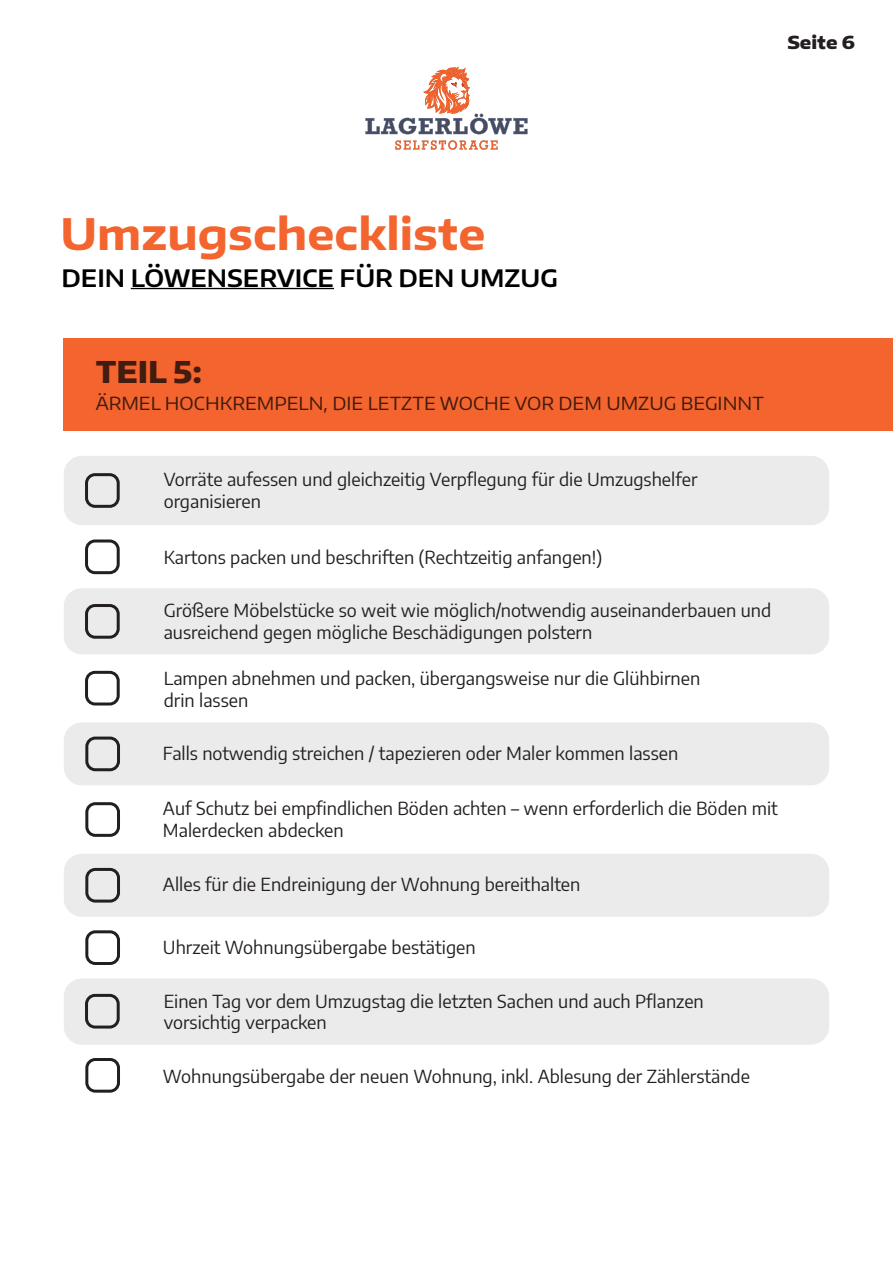
<style>
.page{position:relative;width:893px;height:1263px;background:#fff}
.page>*{position:absolute;margin:0;border:0;box-sizing:border-box;transform-origin:0 0}
.t1{font:700 43.35px "Encode Sans Wide";color:#f4642e}
.t2{font:800 30px "Encode Sans Wide";color:#421c0f}
.t3{font:600 24px "Encode Sans Wide";color:#000}
.t4{font:18px/21.6px "Encode Sans";color:#231f20}
.t5{font:18px "Encode Sans Wide";color:#421c0f}
.t6{font:800 18px "Encode Sans Wide";color:#231f20}
</style>
<div class="page">
<svg style="left:365px;top:66px;width:163px;height:84px"></svg>
<div style="left:64px;top:456px;width:765px;height:69px;background:#ebebec;border-radius:18px"></div>
<div style="left:64px;top:588px;width:765px;height:66px;background:#ebebec;border-radius:18px"></div>
<div style="left:85px;top:473px;width:35px;height:35px;border:3px solid #231f20;border-radius:9px"></div>
<div style="left:85px;top:604px;width:35px;height:35px;border:3px solid #231f20;border-radius:9px"></div>
<div style="left:85px;top:539px;width:35px;height:35px;border:3px solid #231f20;border-radius:9px"></div>
<div style="left:85px;top:671px;width:35px;height:34px;border:3px solid #231f20;border-radius:9px"></div>
<div style="left:64px;top:722px;width:765px;height:63px;background:#ebebec;border-radius:18px"></div>
<div style="left:85px;top:736px;width:35px;height:35px;border:3px solid #231f20;border-radius:9px"></div>
<div style="left:85px;top:802px;width:35px;height:35px;border:3px solid #231f20;border-radius:9px"></div>
<div style="left:64px;top:854px;width:765px;height:63px;background:#ebebec;border-radius:18px"></div>
<div style="left:85px;top:868px;width:35px;height:34px;border:3px solid #231f20;border-radius:9px"></div>
<div style="left:85px;top:930px;width:35px;height:35px;border:3px solid #231f20;border-radius:9px"></div>
<div style="left:64px;top:978px;width:765px;height:67px;background:#ebebec;border-radius:18px"></div>
<div style="left:85px;top:994px;width:35px;height:34px;border:3px solid #231f20;border-radius:9px"></div>
<div style="left:85px;top:1058px;width:35px;height:35px;border:3px solid #231f20;border-radius:9px"></div>
<div style="left:64px;top:338px;width:829px;height:93px;background:#f4642e"></div>
<hr style="left:131px;top:288px;width:203px;height:1px;background:#000">
<p class="t6" style="left:787px;top:31px;width:69px">Seite 6</p>
<p class="t1" style="left:61px;top:206px;width:426px">Umzugscheckliste</p>
<p class="t3" style="left:62px;top:262px;width:498px">DEIN LÖWENSERVICE FÜR DEN UMZUG</p>
<p class="t2" style="left:96px;top:352px;width:108px">TEIL 5:</p>
<p class="t5" style="left:96px;top:391px;width:670px">ÄRMEL HOCHKREMPELN, DIE LETZTE WOCHE VOR DEM UMZUG BEGINNT</p>
<p class="t4" style="left:164px;top:468px;width:535px">Vorräte aufessen und gleichzeitig Verpflegung für die Umzugshelfer organisieren</p>
<p class="t4" style="left:164px;top:545px;width:440px">Kartons packen und beschriften (Rechtzeitig anfangen!)</p>
<p class="t4" style="left:164px;top:599px;width:609px">Größere Möbelstücke so weit wie möglich/notwendig auseinanderbauen und ausreichend gegen mögliche Beschädigungen polstern</p>
<p class="t4" style="left:164px;top:667px;width:538px">Lampen abnehmen und packen, übergangsweise nur die Glühbirnen drin lassen</p>
<p class="t4" style="left:163px;top:742px;width:517px">Falls notwendig streichen / tapezieren oder Maler kommen lassen</p>
<p class="t4" style="left:163px;top:797px;width:616px">Auf Schutz bei empfindlichen Böden achten – wenn erforderlich die Böden mit<br>Malerdecken abdecken</p>
<p class="t4" style="left:163px;top:873px;width:419px">Alles für die Endreinigung der Wohnung bereithalten</p>
<p class="t4" style="left:163px;top:936px;width:314px">Uhrzeit Wohnungsübergabe bestätigen</p>
<p class="t4" style="left:164px;top:989px;width:542px">Einen Tag vor dem Umzugstag die letzten Sachen und auch Pflanzen vorsichtig verpacken</p>
<p class="t4" style="left:163px;top:1064px;width:589px">Wohnungsübergabe der neuen Wohnung, inkl. Ablesung der Zählerstände</p>
</div>
